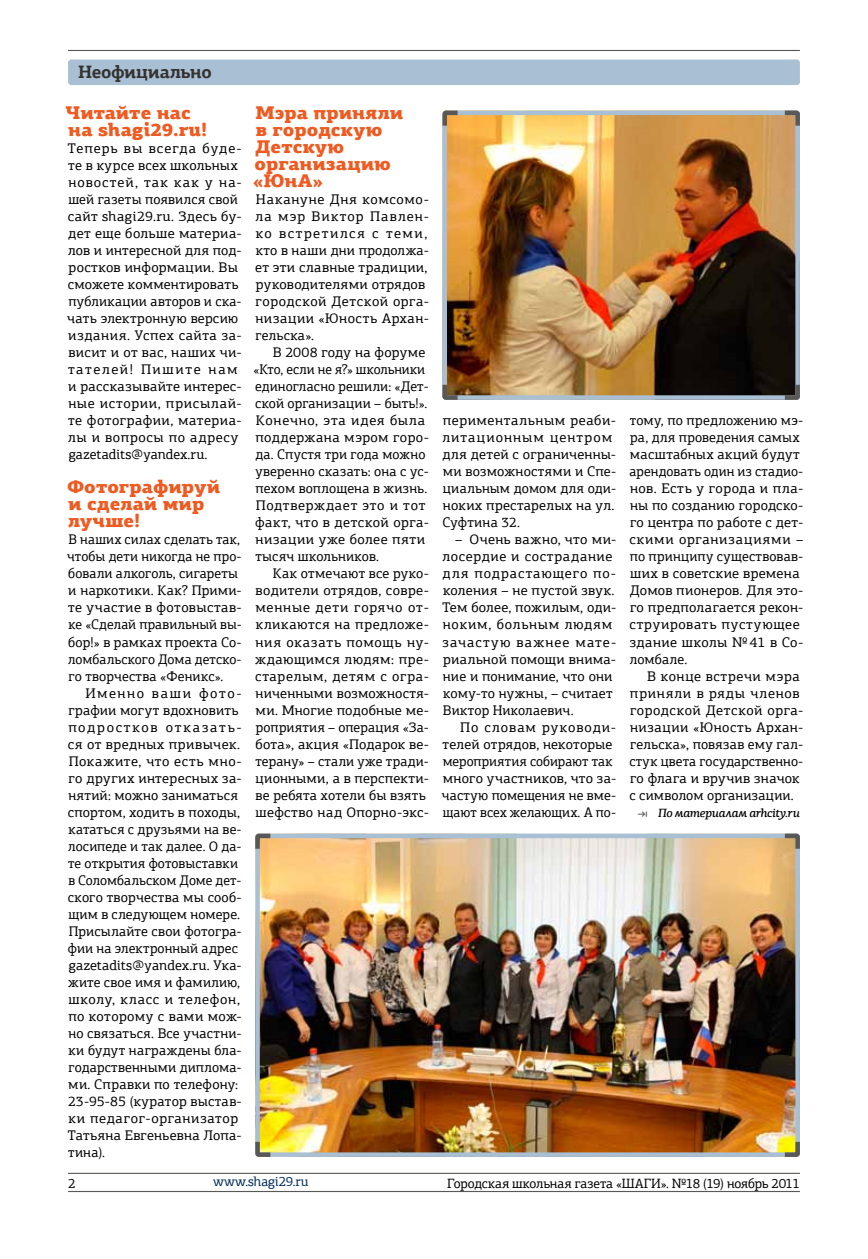
<style>
.page{position:relative;width:868px;height:1259px;background:#fff}
.page>*{position:absolute;margin:0;border:0;box-sizing:border-box;transform-origin:0 0}
.t1{font:900 18.45px/17px "PF Agora Slab Pro";color:#ef5a21}
.t2{font:700 18px "PF Agora Slab Pro";letter-spacing:-.015em;color:#343230}
.t3{font:13.95px/17px "PF Agora Slab Pro";letter-spacing:.02em;color:#000}
.t4{font:13.5px "PF Agora Slab Pro";letter-spacing:-.01em;color:#000}
.t5{font:13.5px "PF Agora Slab Pro";letter-spacing:-.005em;color:#002b55}
.t6{font:italic 500 12px "PF Agora Slab Pro";letter-spacing:-.025em;color:#000}
.s1{font-style:normal;color:#585856}
</style>
<div class="page">
<hr style="left:68px;top:1191px;width:731px;height:1px;background:#585856">
<hr style="left:68px;top:1172px;width:731px;height:2px;background:#585856">
<hr style="left:68px;top:50px;width:731px;height:1px;background:#585856">
<div style="left:68px;top:60px;width:731px;height:25px;background:#a9bfd3"></div>
<img style="left:442px;top:110px;width:358px;height:290px">
<img style="left:255px;top:833px;width:545px;height:324px">
<p class="t2" style="left:78px;top:61px;width:135px">Неофициально</p>
<h1 class="t1" style="left:66px;top:104px;width:143px">Читайте нас на shagi29.ru!</h1>
<p class="t3" style="left:67px;top:140px;width:176px">Теперь вы всегда буде&shy;те в курсе всех школьных новостей, так как у на&shy;шей газеты появился свой сайт shagi29.ru. Здесь бу&shy;дет еще больше материа&shy;лов и интересной для под&shy;ростков информации. Вы сможете комментировать публикации авторов и ска&shy;чать электронную версию издания. Успех сайта за&shy;висит и от вас, наших чи&shy;тателей! Пишите нам и рассказывайте интерес&shy;ные истории, присылай&shy;те фотографии, материа&shy;лы и вопросы по адресу gazetadits@yandex.ru.</p>
<h1 class="t1" style="left:67px;top:478px;width:155px">Фотографируй и сделай мир лучше!</h1>
<p class="t3" style="left:67px;top:531px;width:176px">В наших силах сделать так, чтобы дети никогда не про&shy;бовали алкоголь, сигареты и наркотики. Как? Прими&shy;те участие в фотовыстав&shy;ке «Сделай правильный вы&shy;бор!» в рамках проекта Со&shy;ломбальского Дома детско&shy;го творчества «Феникс».</p>
<p class="t3" style="left:68px;top:684px;width:175px;text-indent:18px">Именно ваши фото&shy;графии могут вдохновить подростков отказать&shy;ся от вредных привычек.<br>Покажите, что есть мно&shy;го других интересных за&shy;нятий: можно заниматься спортом, ходить в походы, кататься с друзьями на ве&shy;лосипеде и так далее. О да&shy;те открытия фотовыставки в Соломбальском Доме дет&shy;ского творчества мы сооб&shy;щим в следующем номере.<br>Присылайте свои фотогра&shy;фии на электронный адрес gazetadits@yandex.ru. Ука&shy;жите свое имя и фамилию, школу, класс и телефон, по которому с вами мож&shy;но связаться. Все участни&shy;ки будут награждены бла&shy;годарственными диплома&shy;ми. Справки по телефону:<br>23‑95‑85 (куратор выстав&shy;ки педагог-организатор<br>Татьяна Евгеньевна Лопа&shy;тина).</p>
<h1 class="t1" style="left:253px;top:104px;width:151px">Мэра приняли в городскую<br>Детскую организацию «ЮнА»</h1>
<p class="t3" style="left:255px;top:191px;width:175px">Накануне Дня комсомо&shy;ла мэр Виктор Павлен&shy;ко встретился с теми, кто в наши дни продолжа&shy;ет эти славные традиции, руководителями отрядов городской Детской орга&shy;низации «Юность Архан&shy;гельска».</p>
<p class="t3" style="left:253px;top:344px;width:177px;text-indent:19px">В 2008 году на форуме «Кто, если не я?» школьники единогласно решили: «Дет&shy;ской организации – быть!».<br>Конечно, эта идея была поддержана мэром горо&shy;да. Спустя три года можно уверенно сказать: она с ус&shy;пехом воплощена в жизнь.<br>Подтверждает это и тот факт, что в детской орга&shy;низации уже более пяти тысяч школьников.</p>
<p class="t3" style="left:255px;top:565px;width:175px;text-indent:18px">Как отмечают все руко&shy;водители отрядов, совре&shy;менные дети горячо от&shy;кликаются на предложе&shy;ния оказать помощь ну&shy;ждающимся людям: пре&shy;старелым, детям с огра&shy;ниченными возможностя&shy;ми. Многие подобные ме&shy;роприятия – операция «За&shy;бота», акция «Подарок ве&shy;терану» – стали уже тради&shy;ционными, а в перспекти&shy;ве ребята хотели бы взять шефство над Опорно-экс-</p>
<p class="t3" style="left:442px;top:412px;width:175px">периментальным реаби&shy;литационным центром для детей с ограниченны&shy;ми возможностями и Спе&shy;циальным домом для оди&shy;ноких престарелых на ул.<br>Суфтина 32.</p>
<p class="t3" style="left:442px;top:531px;width:175px;text-indent:13px">– Очень важно, что ми&shy;лосердие и сострадание для подрастающего по&shy;коления – не пустой звук.<br>Тем более, пожилым, оди&shy;ноким, больным людям зачастую важнее мате&shy;риальной помощи внима&shy;ние и понимание, что они кому‑то нужны, – считает<br>Виктор Николаевич.</p>
<p class="t3" style="left:441px;top:718px;width:176px;text-indent:18px">По словам руководи&shy;телей отрядов, некоторые мероприятия собирают так много участников, что за&shy;частую помещения не вме&shy;щают всех желающих. А по-</p>
<p class="t3" style="left:629px;top:412px;width:175px">тому, по предложению мэ&shy;ра, для проведения самых масштабных акций будут арендовать один из стадио&shy;нов. Есть у города и пла&shy;ны по созданию городско&shy;го центра по работе с дет&shy;скими организациями – по принципу существовав&shy;ших в советские времена<br>Домов пионеров. Для это&shy;го предполагается рекон&shy;струировать пустующее здание школы №41 в Со&shy;ломбале.</p>
<p class="t3" style="left:629px;top:667px;width:175px;text-indent:18px">В конце встречи мэра приняли в ряды членов городской Детской орга&shy;низации «Юность Архан&shy;гельска», повязав ему гал&shy;стук цвета государственно&shy;го флага и вручив значок с символом организации.</p>
<p class="t6" style="left:637px;top:805px;width:164px"><span class="s1">⇥</span> По материалам arhcity.ru</p>
<p class="t4" style="left:68px;top:1174px;width:9px">2</p>
<p class="t5" style="left:213px;top:1173px;width:97px">www.shagi29.ru</p>
<p class="t4" style="left:447px;top:1174px;width:354px">Городская школьная газета «ШАГИ». №18 (19) ноябрь 2011</p>
</div>
